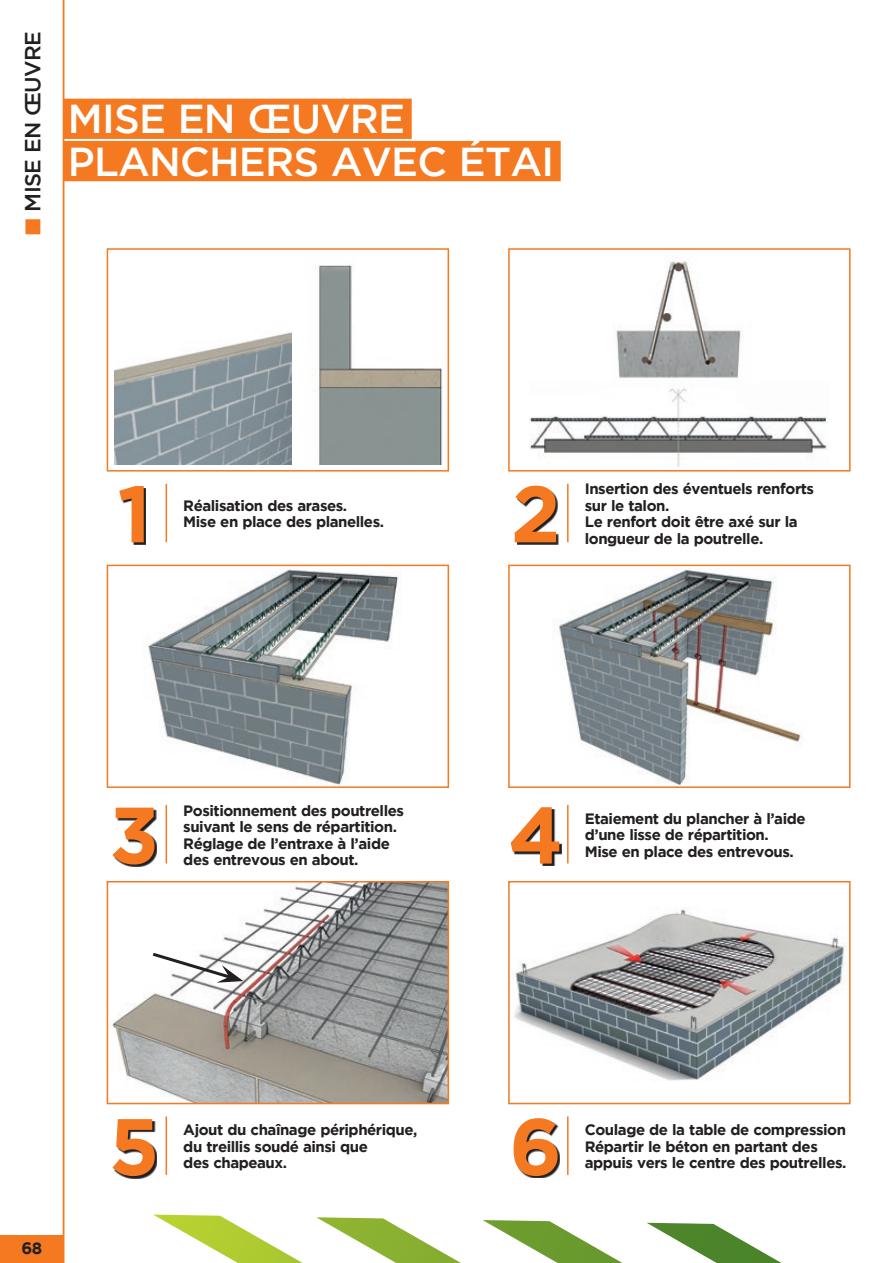
<style>
.page{position:relative;width:893px;height:1263px;background:#fff}
.page>*{position:absolute;margin:0;border:0;box-sizing:border-box;transform-origin:0 0}
.t1{font:500 40.2px/42.3px "Gotham";letter-spacing:-.02em;color:#fff}
.t2{font:500 21.9px "Gotham";letter-spacing:-.03em;color:#231f20}
.t3{font:700 16.5px "Gotham";color:#231f20}
.t4{font:700 15px/16.5px "Gotham";letter-spacing:-.03em;color:#231f20}
.s1{color:#f47921}
</style>
<div class="page">
<div style="left:62px;top:99px;width:350px;height:40px;background:#f47921"></div>
<div style="left:62px;top:141px;width:499px;height:40px;background:#f47921"></div>
<div style="left:0;top:0;width:64px;height:1263px;background:#fff"></div>
<hr style="left:63px;top:0;width:1px;height:1263px;background:#f47921">
<div style="left:0;top:1235px;width:64px;height:28px;background:#f47921"></div>
<svg style="left:153px;top:1214px;width:150px;height:49px"></svg>
<svg style="left:316px;top:1217px;width:145px;height:46px"></svg>
<svg style="left:483px;top:1220px;width:139px;height:43px"></svg>
<svg style="left:647px;top:1223px;width:134px;height:40px"></svg>
<div style="left:107px;top:248px;width:342px;height:224px;border:2px solid #f47921"></div>
<img style="left:148px;top:569px;width:252px;height:216px">
<div style="left:107px;top:565px;width:342px;height:223px;border:2px solid #f47921"></div>
<img style="left:110px;top:884px;width:336px;height:217px">
<div style="left:107px;top:881px;width:342px;height:223px;border:2px solid #f47921"></div>
<svg style="left:131px;top:488px;width:15px;height:57px"></svg>
<svg style="left:119px;top:486px;width:25px;height:56px"></svg>
<svg style="left:122px;top:810px;width:35px;height:57px"></svg>
<svg style="left:112px;top:808px;width:42px;height:56px"></svg>
<svg style="left:121px;top:1121px;width:36px;height:57px"></svg>
<svg style="left:112px;top:1119px;width:43px;height:57px"></svg>
<hr style="left:166px;top:484px;width:1px;height:58px;background:#f47921">
<hr style="left:166px;top:805px;width:1px;height:58px;background:#f47921">
<hr style="left:166px;top:1116px;width:1px;height:59px;background:#f47921">
<div style="left:508px;top:248px;width:343px;height:224px;border:2px solid #f47921"></div>
<img style="left:559px;top:569px;width:243px;height:216px">
<div style="left:508px;top:565px;width:343px;height:223px;border:2px solid #f47921"></div>
<img style="left:514px;top:909px;width:333px;height:172px">
<div style="left:508px;top:881px;width:343px;height:223px;border:2px solid #f47921"></div>
<div style="left:517px;top:488px;width:41px;height:56px;background:linear-gradient(to right,#6d3f20,#6d3f20)"></div>
<svg style="left:515px;top:486px;width:41px;height:56px"></svg>
<svg style="left:540px;top:841px;width:21px;height:25px"></svg>
<svg style="left:511px;top:807px;width:48px;height:56px"></svg>
<svg style="left:526px;top:1126px;width:34px;height:52px"></svg>
<svg style="left:514px;top:1118px;width:44px;height:58px"></svg>
<hr style="left:567px;top:484px;width:2px;height:58px;background:#f47921">
<hr style="left:567px;top:805px;width:2px;height:58px;background:#f47921">
<hr style="left:567px;top:1116px;width:2px;height:59px;background:#f47921">
<img style="left:313px;top:265px;width:130px;height:199px">
<img style="left:115px;top:332px;width:176px;height:132px">
<img style="left:530px;top:388px;width:298px;height:78px">
<img style="left:616px;top:261px;width:125px;height:117px">
<svg style="left:149px;top:950px;width:94px;height:33px"></svg>
<h2 class="t2" style="left:18px;top:235px;width:206px;rotate:-90deg"><span class="s1">■</span> MISE EN ŒUVRE</h2>
<h1 class="t1" style="left:68px;top:97px;width:488px">MISE EN ŒUVRE<br>PLANCHERS AVEC ÉTAI</h1>
<p class="t4" style="left:183px;top:497px;width:202px">Réalisation des arases.<br>Mise en place des planelles.</p>
<p class="t4" style="left:585px;top:481px;width:231px">Insertion des éventuels renforts sur le talon.<br>Le renfort doit être axé sur la longueur de la poutrelle.</p>
<p class="t4" style="left:183px;top:802px;width:222px">Positionnement des poutrelles suivant le sens de répartition.<br>Réglage de l’entraxe à l’aide des entrevous en about.</p>
<p class="t4" style="left:585px;top:810px;width:222px">Etaiement du plancher à l’aide d’une lisse de répartition.<br>Mise en place des entrevous.</p>
<p class="t3" style="left:21px;top:1237px;width:22px">68</p>
<p class="t4" style="left:183px;top:1122px;width:236px">Ajout du chaînage périphérique, du treillis soudé ainsi que<br>des chapeaux.</p>
<p class="t4" style="left:585px;top:1122px;width:263px">Coulage de la table de compression<br>Répartir le béton en partant des appuis vers le centre des poutrelles.</p>
</div>
